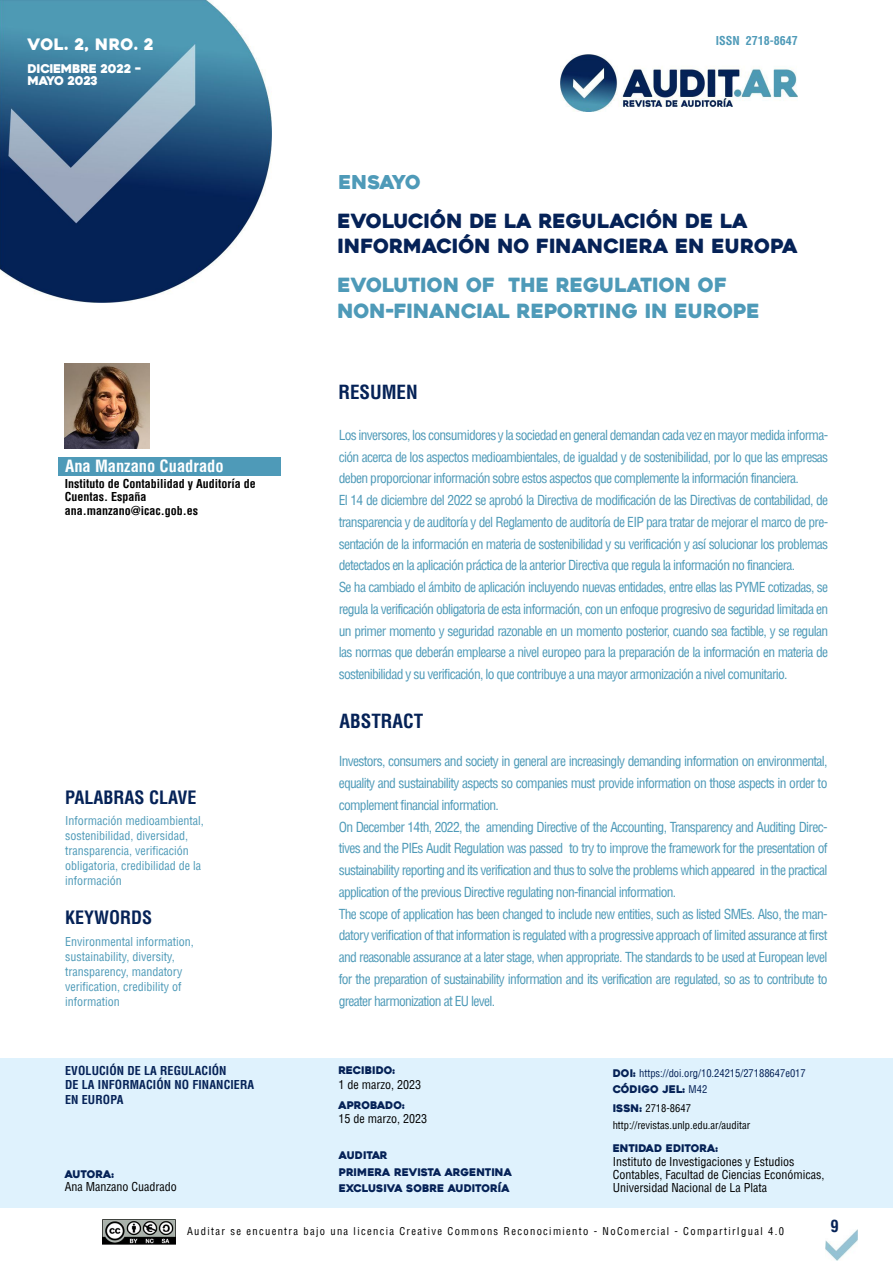
<style>
.page{position:relative;width:893px;height:1263px;background:#fff}
.page>*{position:absolute;margin:0;border:0;box-sizing:border-box;transform-origin:0 0}
.t1{font:19.5px/25.5px "Heavitas";color:#052257}
.t2{font:19.5px/25.5px "Heavitas";color:#4e9ab8}
.t3{font:700 condensed 19.05px "Switzerland";color:#052257}
.t4{font:19.05px "Heavitas";letter-spacing:-.025em;color:#4e9ab8}
.t5{font:700 condensed 18px "Switzerland";color:#052257}
.t6{font:700 condensed 16.5px "Switzerland";color:#fff}
.t7{font:700 condensed 16.5px "Switzerland";color:#052257}
.t8{font:15.75px "Heavitas";letter-spacing:.03em;color:#fff}
.t9{font:13.5px/21.8px "Switzerland Condensed";letter-spacing:-.05em;color:#4e9ab8}
.t10{font:12px/15px "Switzerland Condensed";color:#4e9ab8}
.t11{font:12px/12.9px "Switzerland Condensed";color:#000}
.t12{font:700 condensed 12px/13.8px "Switzerland";color:#000}
.t13{font:700 condensed 12px/14.4px "Switzerland";letter-spacing:.01em;color:#052257}
.t14{font:12px/12px "Heavitas";letter-spacing:-.025em;color:#fff}
.t15{font:700 condensed 12px "Switzerland";color:#4e9ab8}
.t16{font:10.5px/16.5px "Heavitas";color:#052257}
.t17{font:10.5px "Switzerland Condensed";letter-spacing:.13em;color:#000}
.t18{font:10.5px/16.5px "Switzerland Condensed";color:#000}
.t19{font:10.5px "Switzerland Condensed";color:#052257}
.s1{font-family:"Heavitas"}
.s2{font-family:"Switzerland Condensed"}
.s3{font-family:"Heavitas";color:#052257}
</style>
<div class="page">
<img style="left:561px;top:54px;width:237px;height:57px">
<img style="left:0;top:0;width:271px;height:302px">
<div style="left:0;top:1058px;width:893px;height:150px;background:#dff2fd"></div>
<img style="left:826px;top:1230px;width:31px;height:30px">
<img style="left:103px;top:1219px;width:72px;height:25px">
<img style="left:65px;top:364px;width:85px;height:85px">
<div style="left:59px;top:457px;width:222px;height:18px;background:#4e9ab8"></div>
<p class="t8" style="left:28px;top:34px;width:128px">VOL. 2, NRO. 2</p>
<p class="t14" style="left:28px;top:63px;width:115px">DICIEMBRE 2022 –<br>MAYO 2023</p>
<p class="t6" style="left:65px;top:456px;width:160px">Ana Manzano Cuadrado</p>
<p class="t12" style="left:65px;top:476px;width:192px">Instituto de Contabilidad y Auditoría de<br>Cuentas. España ana.manzano@icac.gob.es</p>
<h3 class="t5" style="left:65px;top:786px;width:133px">PALABRAS CLAVE</h3>
<p class="t10" style="left:65px;top:813px;width:140px">Información medioambiental, sostenibilidad, diversidad, transparencia, verificación obligatoria, credibilidad de la información</p>
<h3 class="t5" style="left:65px;top:907px;width:89px">KEYWORDS</h3>
<p class="t10" style="left:65px;top:934px;width:130px">Environmental information, sustainability, diversity, transparency, mandatory verification, credibility of information</p>
<p class="t13" style="left:65px;top:1063px;width:190px">EVOLUCIÓN DE LA REGULACIÓN<br>DE LA INFORMACIÓN NO FINANCIERA<br>EN EUROPA</p>
<p class="t16" style="left:65px;top:1166px;width:51px">AUTORA:</p>
<p class="t11" style="left:65px;top:1180px;width:113px">Ana Manzano Cuadrado</p>
<p class="t15" style="left:716px;top:33px;width:84px">ISSN 2718-8647</p>
<h2 class="t4" style="left:338px;top:171px;width:84px">ENSAYO</h2>
<h1 class="t1" style="left:337px;top:208px;width:462px">EVOLUCIÓN DE LA REGULACIÓN DE LA<br>INFORMACIÓN NO FINANCIERA EN EUROPA</h1>
<h1 class="t2" style="left:338px;top:272px;width:424px">EVOLUTION OF THE REGULATION OF<br>NON-FINANCIAL REPORTING IN EUROPE</h1>
<h2 class="t3" style="left:338px;top:381px;width:81px">RESUMEN</h2>
<p class="t9" style="left:339px;top:424px;width:491px">Los inversores, los consumidores y la sociedad en general demandan cada vez en mayor medida informa&shy;ción acerca de los aspectos medioambientales, de igualdad y de sostenibilidad, por lo que las empresas deben proporcionar información sobre estos aspectos que complemente la información financiera.<br>El 14 de diciembre del 2022 se aprobó la Directiva de modificación de las Directivas de contabilidad, de transparencia y de auditoría y del Reglamento de auditoría de EIP para tratar de mejorar el marco de pre&shy;sentación de la información en materia de sostenibilidad y su verificación y así solucionar los problemas detectados en la aplicación práctica de la anterior Directiva que regula la información no financiera.<br>Se ha cambiado el ámbito de aplicación incluyendo nuevas entidades, entre ellas las PYME cotizadas, se regula la verificación obligatoria de esta información, con un enfoque progresivo de seguridad limitada en un primer momento y seguridad razonable en un momento posterior, cuando sea factible, y se regulan las normas que deberán emplearse a nivel europeo para la preparación de la información en materia de sostenibilidad y su verificación, lo que contribuye a una mayor armonización a nivel comunitario.</p>
<h2 class="t3" style="left:339px;top:710px;width:85px">ABSTRACT</h2>
<p class="t9" style="left:339px;top:750px;width:490px">Investors, consumers and society in general are increasingly demanding information on environmental, equality and sustainability aspects so companies must provide information on those aspects in order to complement financial information.<br>On December 14th, 2022, the amending Directive of the Accounting, Transparency and Auditing Direc&shy;tives and the PIEs Audit Regulation was passed to try to improve the framework for the presentation of sustainability reporting and its verification and thus to solve the problems which appeared in the practical application of the previous Directive regulating non-financial information.<br>The scope of application has been changed to include new entities, such as listed SMEs. Also, the man&shy;datory verification of that information is regulated with a progressive approach of limited assurance at first and reasonable assurance at a later stage, when appropriate. The standards to be used at European level for the preparation of sustainability information and its verification are regulated, so as to contribute to greater harmonization at EU level.</p>
<p class="t16" style="left:338px;top:1062px;width:58px">RECIBIDO:</p>
<p class="t11" style="left:338px;top:1078px;width:84px">1 de marzo, 2023</p>
<p class="t16" style="left:338px;top:1097px;width:68px">APROBADO:</p>
<p class="t11" style="left:338px;top:1112px;width:90px">15 de marzo, 2023</p>
<p class="t16" style="left:339px;top:1147px;width:175px">AUDITAR<br>PRIMERA REVISTA ARGENTINA<br>EXCLUSIVA SOBRE AUDITORÍA</p>
<p class="t19" style="left:613px;top:1066px;width:195px"><span class="s1">DOI:</span> https://doi.org/10.24215/27188647e017</p>
<p class="t16" style="left:613px;top:1081px;width:96px">CÓDIGO JEL: <span class="s2">M42</span></p>
<p class="t18" style="left:613px;top:1100px;width:139px"><span class="s3">ISSN:</span> 2718-8647 http://revistas.unlp.edu.ar/auditar</p>
<p class="t11" style="left:613px;top:1155px;width:213px">Instituto de Investigaciones y Estudios<br>Contables, Facultad de Ciencias Económicas,<br>Universidad Nacional de La Plata</p>
<p class="t16" style="left:613px;top:1140px;width:107px">ENTIDAD EDITORA:</p>
<p class="t17" style="left:187px;top:1225px;width:598px">Auditar se encuentra bajo una licencia Creative Commons Reconocimiento - NoComercial - CompartirIgual 4.0</p>
<p class="t7" style="left:831px;top:1216px;width:10px">9</p>
</div>
